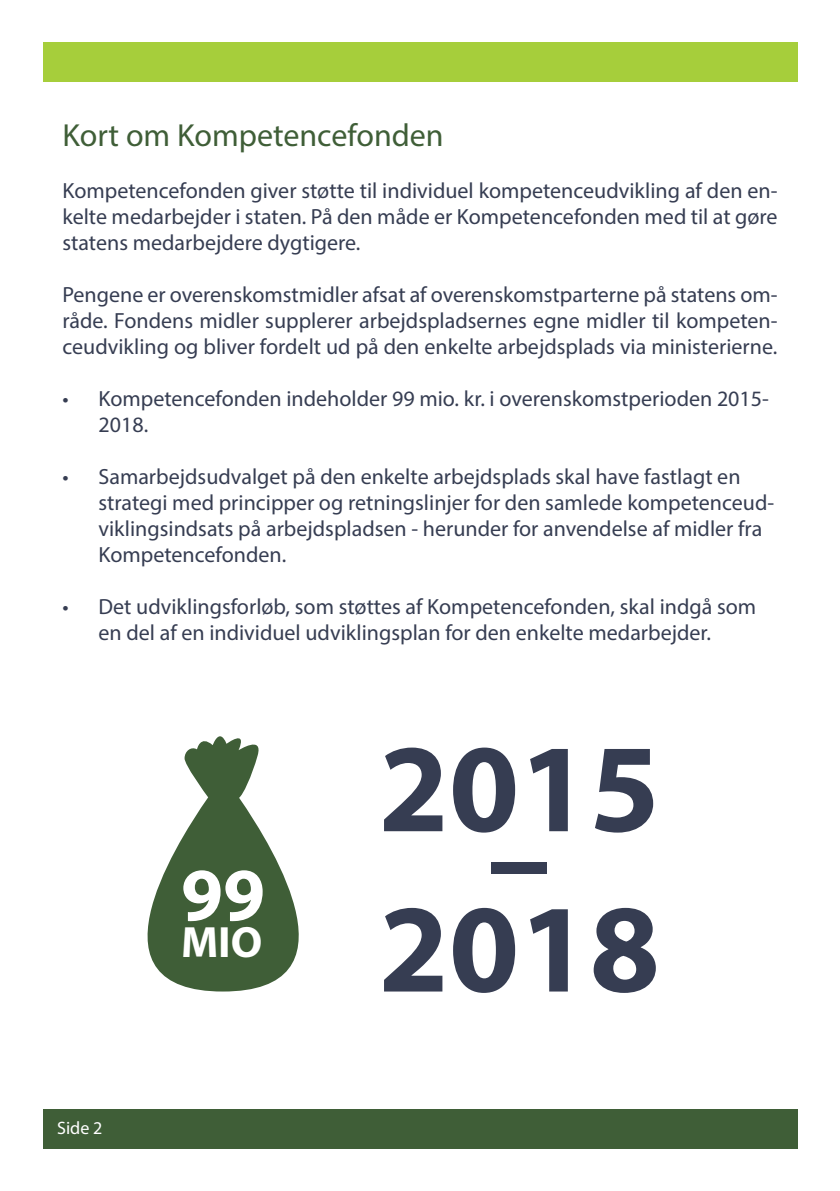
<style>
.page{position:relative;width:840px;height:1191px;background:#fff}
.page>*{position:absolute;margin:0;border:0;box-sizing:border-box;transform-origin:0 0}
.Brødtekst{font:700 126.6px "Myriad Pro";color:#363d52}
.t1{font:700 75.8px "Myriad Pro";color:#fff}
.t2{font:700 44px "Myriad Pro";color:#fff}
.Brødtekst-2{font:32px "Myriad Pro";color:#3f5e37}
.Brødtekst-3{font:22px/26px "Myriad Pro";color:#363d52;text-align:justify}
.Brødtekst-4{font:18px "Myriad Pro";color:#fff}
</style>
<div class="page">
<div style="left:43px;top:1108px;width:754px;height:40px;background:#3f5e37"></div>
<svg style="left:147px;top:736px;width:152px;height:255px;fill:#3f5e37"></svg>
<div style="left:43px;top:43px;width:754px;height:39px;background:#a6ce3b"></div>
<p class="Brødtekst-2" style="left:62px;top:115px;width:382px">Kort om Kompetencefonden</p>
<p class="Brødtekst-3" style="left:62px;top:177px;width:716px">Kompetencefonden giver støtte til individuel kompetenceudvikling af den en&shy;kelte medarbejder i staten. På den måde er Kompetencefonden med til at gøre statens medarbejdere dygtigere.</p>
<p class="Brødtekst-3" style="left:62px;top:281px;width:716px">Pengene er overenskomstmidler afsat af overenskomstparterne på statens om&shy;råde. Fondens midler supplerer arbejdspladsernes egne midler til kompeten&shy;ceudvikling og bliver fordelt ud på den enkelte arbejdsplads via ministerierne.</p>
<p class="Brødtekst-3" style="left:98px;top:385px;width:671px;text-indent:-36px">• Kompetencefonden indeholder 99 mio. kr. i overenskomstperioden 2015-<br>2018.</p>
<p class="Brødtekst-3" style="left:98px;top:463px;width:676px;text-align:left;text-indent:-36px">• Samarbejdsudvalget på den enkelte arbejdsplads skal have fastlagt en strategi med principper og retningslinjer for den samlede kompetenceud&shy;viklingsindsats på arbejdspladsen - herunder for anvendelse af midler fra Kompetencefonden.</p>
<p class="Brødtekst-3" style="left:62px;top:593px;width:695px;text-align:center">• Det udviklingsforløb, som støttes af Kompetencefonden, skal indgå som en del af en individuel udviklingsplan for den enkelte medarbejder.</p>
<p class="Brødtekst-4" style="left:57px;top:1116px;width:47px">Side 2</p>
<p class="t1" style="left:181px;top:845px;width:86px">99</p>
<p class="t2" style="left:181px;top:913px;width:83px">MIO</p>
<p class="Brødtekst" style="left:378px;top:706px;width:282px">2015</p>
<p class="Brødtekst" style="left:487px;top:775px;width:65px">–</p>
<p class="Brødtekst" style="left:378px;top:866px;width:282px">2018</p>
</div>
